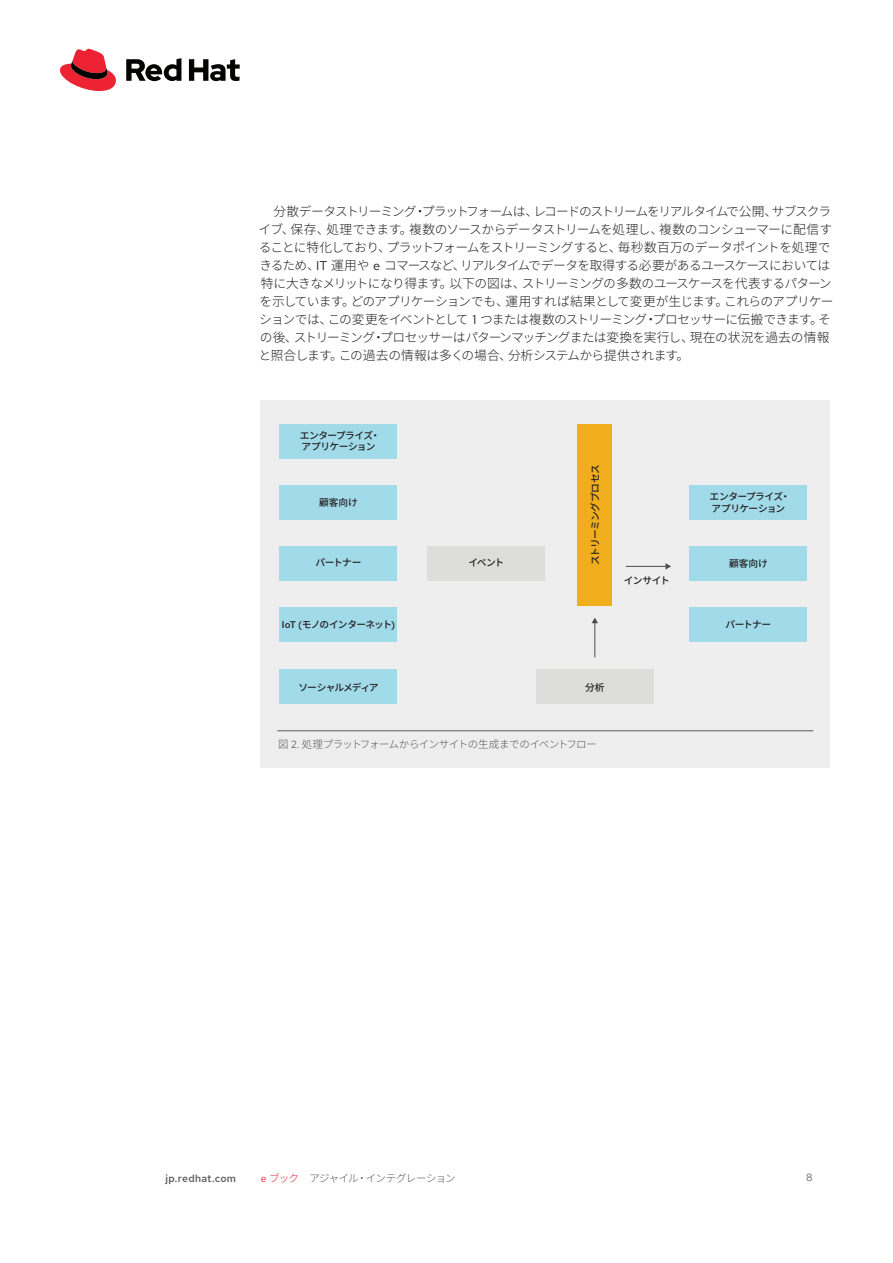
<style>
.page{position:relative;width:893px;height:1263px;background:#fff}
.page>*{position:absolute;margin:0;border:0;box-sizing:border-box;transform-origin:0 0}
.Main_-_Body{font:300 12.75px/18px "Noto Sans CJ Kjp";letter-spacing:-.055em;color:#231f20}
.Main_-_Image_Caption{font:300 10.5px "Noto Sans CJ Kjp";letter-spacing:-.05em;color:#57585a}
.Footer_-_Running_Foo{font:300 10.5px "Noto Sans CJ Kjp";letter-spacing:-.07em;color:#57585a}
.t1{font:500 10.5px "Red Hat Text";letter-spacing:.025em;color:#57585a}
.Footer_-_Running_Foo-2{font:10.5px "Red Hat Text";color:#57585a}
.t2{font:500 9.75px/11.7px "Noto Sans CJ Kjp";letter-spacing:-.055em;color:#231f20}
.t3{font:500 9.75px "Noto Sans CJ Kjp";letter-spacing:-.09em;color:#231f20}
.s1{font-family:"Red Hat Text";font-weight:400}
.s2{font-family:"Red Hat Text"}
.s3{font-family:"Red Hat Text";font-weight:400;color:#ed2133}
.s4{color:#ed2133}
</style>
<div class="page">
<div style="left:261px;top:401px;width:569px;height:367px;background:#eeeeef"></div>
<div style="left:280px;top:424px;width:117px;height:34px;background:#a1dbea"></div>
<div style="left:280px;top:485px;width:117px;height:34px;background:#a1dbea"></div>
<div style="left:280px;top:547px;width:117px;height:34px;background:#a1dbea"></div>
<div style="left:427px;top:547px;width:118px;height:34px;background:#dddddc"></div>
<div style="left:536px;top:669px;width:118px;height:34px;background:#dddddc"></div>
<div style="left:578px;top:424px;width:34px;height:181px;background:#f0ad1c"></div>
<div style="left:280px;top:608px;width:117px;height:34px;background:#a1dbea"></div>
<div style="left:280px;top:669px;width:117px;height:34px;background:#a1dbea"></div>
<div style="left:690px;top:485px;width:117px;height:34px;background:#a1dbea"></div>
<div style="left:690px;top:547px;width:117px;height:34px;background:#a1dbea"></div>
<div style="left:690px;top:608px;width:117px;height:34px;background:#a1dbea"></div>
<hr style="left:626px;top:566px;width:40px;height:1px;background:#4c4c4c">
<svg style="left:665px;top:563px;width:6px;height:7px"></svg>
<hr style="left:594px;top:622px;width:1px;height:35px;background:#4c4c4c">
<svg style="left:592px;top:618px;width:6px;height:5px"></svg>
<hr style="left:277px;top:730px;width:536px;height:1px;background:#57585a">
<svg style="left:60px;top:49px;width:56px;height:42px"></svg>
<svg style="left:126px;top:58px;width:114px;height:23px"></svg>
<p class="Main_-_Body" style="left:259px;top:203px;width:576px;text-indent:15px">分散データストリーミング・プラットフォームは、レコードのストリームをリアルタイムで公開、サブスクライブ、保存、処理できます。複数のソースからデータストリームを処理し、複数のコンシューマーに配信することに特化しており、プラットフォームをストリーミングすると、毎秒数百万のデータポイントを処理できるため、<span class="s1">IT</span> 運用や <span class="s1">e</span> コマースなど、リアルタイムでデータを取得する必要があるユースケースにおいては特に大きなメリットになり得ます。以下の図は、ストリーミングの多数のユースケースを代表するパターンを示しています。どのアプリケーションでも、運用すれば結果として変更が生じます。これらのアプリケーションでは、この変更をイベントとして <span class="s1">1</span> つまたは複数のストリーミング・プロセッサーに伝搬できます。その後、ストリーミング・プロセッサーはパターンマッチングまたは変換を実行し、現在の状況を過去の情報と照合します。この過去の情報は多くの場合、分析システムから提供されます。</p>
<p class="t2" style="left:300px;top:429px;width:82px">エンタープライズ・アプリケーション</p>
<p class="t2" style="left:319px;top:496px;width:40px">顧客向け</p>
<p class="t2" style="left:316px;top:557px;width:47px">パートナー</p>
<p class="t2" style="left:282px;top:619px;width:115px"><span class="s2">IoT (</span>モノのインターネット<span class="s2">)</span></p>
<p class="t2" style="left:468px;top:557px;width:37px">イベント</p>
<p class="t2" style="left:589px;top:565px;width:102px;rotate:-90deg">ストリーミングプロセス</p>
<p class="t2" style="left:624px;top:574px;width:47px">インサイト</p>
<p class="t3" style="left:298px;top:682px;width:82px">ソーシャルメディア</p>
<p class="t2" style="left:585px;top:682px;width:21px">分析</p>
<p class="Main_-_Image_Caption" style="left:278px;top:738px;width:320px">図 <span class="s1">2.</span> 処理プラットフォームからインサイトの生成までのイベントフロー</p>
<p class="t2" style="left:710px;top:491px;width:82px">エンタープライズ・アプリケーション</p>
<p class="t2" style="left:729px;top:558px;width:40px">顧客向け</p>
<p class="t2" style="left:726px;top:618px;width:47px">パートナー</p>
<p class="t1" style="left:165px;top:1171px;width:72px">jp.redhat.com</p>
<p class="Footer_-_Running_Foo" style="left:261px;top:1172px;width:196px"><span class="s3">e</span> <span class="s4">ブック</span> アジャイル・インテグレーション</p>
<p class="Footer_-_Running_Foo-2" style="left:806px;top:1170px;width:8px">8</p>
</div>
